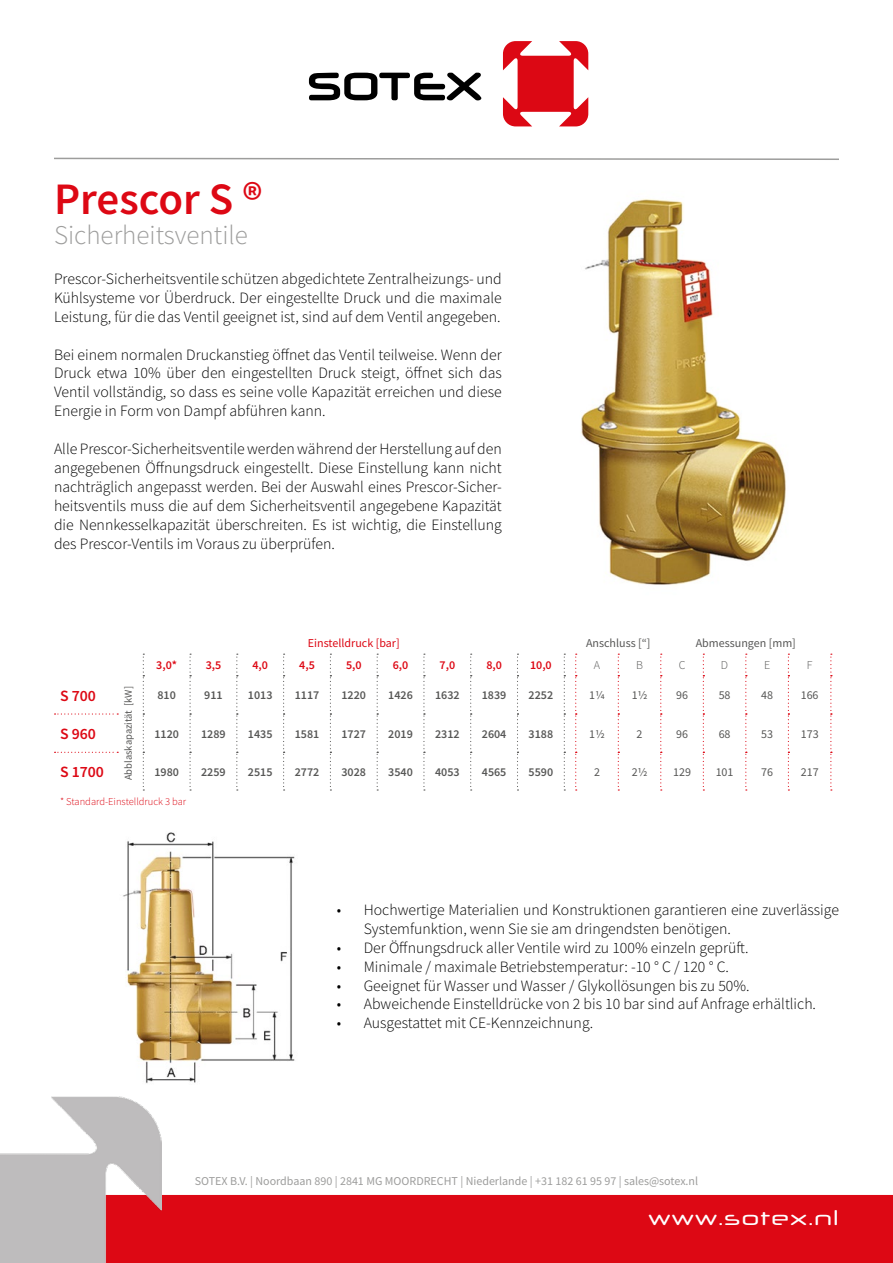
<style>
.page{position:relative;width:893px;height:1263px;background:#fff}
.page>*{position:absolute;margin:0;border:0;box-sizing:border-box;transform-origin:0 0}
.t1{font:600 45px "Source Sans Pro";color:#dd0814}
.t2{font:300 27px "Source Sans Pro";color:#9d9d9c}
.t3{font:21px "Neuropol X Rg";color:#fff}
.t4{font:300 15.75px/18.9px "Source Sans Pro";color:#000;text-align:justify}
.t5{font:600 15.75px "Source Sans Pro";color:#dd0814}
.t6{font:600 12px "Source Sans Pro";color:#575756}
.t7{font:12px "Source Sans Pro";color:#9d9d9c}
.t8{font:12px "Source Sans Pro";color:#575756}
.t9{font:600 12px "Source Sans Pro";color:#dd0814}
.t10{font:12px "Source Sans Pro";color:#dd0814}
.t11{font:300 12px "Source Sans Pro";color:#575756}
.t12{font:300 10.5px "Source Sans Pro";color:#dd0814}
.t13{font:10.5px "Source Sans Pro";color:#575756}
</style>
<div class="page">
<div style="left:162px;top:1195px;width:731px;height:68px;background:#dd0814"></div>
<img style="left:0;top:1096px;width:162px;height:167px">
<svg style="left:55px;top:713px;width:63px;height:1px"></svg>
<svg style="left:55px;top:752px;width:63px;height:1px"></svg>
<svg style="left:143px;top:654px;width:1px;height:136px"></svg>
<svg style="left:190px;top:654px;width:1px;height:136px"></svg>
<svg style="left:236px;top:654px;width:2px;height:136px"></svg>
<svg style="left:283px;top:654px;width:2px;height:136px"></svg>
<svg style="left:330px;top:654px;width:1px;height:136px"></svg>
<svg style="left:377px;top:654px;width:1px;height:136px"></svg>
<svg style="left:423px;top:654px;width:2px;height:136px"></svg>
<svg style="left:470px;top:654px;width:2px;height:136px"></svg>
<svg style="left:517px;top:654px;width:1px;height:136px"></svg>
<svg style="left:564px;top:654px;width:1px;height:136px"></svg>
<svg style="left:575px;top:654px;width:2px;height:136px"></svg>
<svg style="left:618px;top:654px;width:1px;height:136px"></svg>
<svg style="left:660px;top:654px;width:2px;height:136px"></svg>
<svg style="left:703px;top:654px;width:1px;height:136px"></svg>
<svg style="left:745px;top:654px;width:2px;height:136px"></svg>
<svg style="left:788px;top:654px;width:1px;height:136px"></svg>
<svg style="left:830px;top:654px;width:2px;height:136px"></svg>
<svg style="left:309px;top:73px;width:172px;height:27px"></svg>
<svg style="left:503px;top:41px;width:85px;height:85px"></svg>
<svg style="left:54px;top:157px;width:785px;height:3px"></svg>
<img style="left:581px;top:199px;width:205px;height:386px">
<img style="left:123px;top:832px;width:172px;height:252px">
<h1 class="t1" style="left:54px;top:169px;width:210px">Prescor S ®</h1>
<h2 class="t2" style="left:54px;top:219px;width:195px">Sicherheitsventile</h2>
<p class="t4" style="left:54px;top:269px;width:449px">Prescor-Sicherheitsventile schützen abgedichtete Zentralheizungs- und Kühlsysteme vor Überdruck. Der eingestellte Druck und die maximale Leistung, für die das Ventil geeignet ist, sind auf dem Ventil angegeben.</p>
<p class="t4" style="left:54px;top:345px;width:449px">Bei einem normalen Druckanstieg öffnet das Ventil teilweise. Wenn der Druck etwa 10% über den eingestellten Druck steigt, öffnet sich das Ventil vollständig, so dass es seine volle Kapazität erreichen und diese Energie in Form von Dampf abführen kann.</p>
<p class="t4" style="left:54px;top:439px;width:449px">Alle Prescor-Sicherheitsventile werden während der Herstellung auf den angegebenen Öffnungsdruck eingestellt. Diese Einstellung kann nicht nachträglich angepasst werden. Bei der Auswahl eines Prescor-Sicher&shy;heitsventils muss die auf dem Sicherheitsventil angegebene Kapazität die Nennkesselkapazität überschreiten. Es ist wichtig, die Einstellung des Prescor-Ventils im Voraus zu überprüfen.</p>
<p class="t10" style="left:308px;top:635px;width:93px">Einstelldruck [bar]</p>
<p class="t8" style="left:586px;top:635px;width:66px">Anschluss [“]</p>
<p class="t8" style="left:696px;top:635px;width:102px">Abmessungen [mm]</p>
<p class="t9" style="left:156px;top:657px;width:22px">3,0*</p>
<p class="t9" style="left:206px;top:657px;width:17px">3,5</p>
<p class="t9" style="left:252px;top:657px;width:17px">4,0</p>
<p class="t9" style="left:299px;top:657px;width:17px">4,5</p>
<p class="t9" style="left:346px;top:657px;width:17px">5,0</p>
<p class="t9" style="left:393px;top:657px;width:17px">6,0</p>
<p class="t9" style="left:440px;top:657px;width:17px">7,0</p>
<p class="t9" style="left:486px;top:657px;width:17px">8,0</p>
<p class="t9" style="left:530px;top:657px;width:23px">10,0</p>
<p class="t11" style="left:594px;top:658px;width:8px">A</p>
<p class="t11" style="left:636px;top:658px;width:8px">B</p>
<p class="t11" style="left:679px;top:658px;width:8px">C</p>
<p class="t11" style="left:721px;top:658px;width:9px">D</p>
<p class="t11" style="left:764px;top:658px;width:8px">E</p>
<p class="t11" style="left:807px;top:658px;width:7px">F</p>
<p class="t5" style="left:60px;top:685px;width:37px">S 700</p>
<p class="t13" style="left:121px;top:780px;width:96px;rotate:-90deg">Abblaskapazität [kW]</p>
<p class="t6" style="left:157px;top:687px;width:20px">810</p>
<p class="t6" style="left:204px;top:687px;width:20px">911</p>
<p class="t6" style="left:248px;top:687px;width:26px">1013</p>
<p class="t6" style="left:295px;top:687px;width:26px">1117</p>
<p class="t6" style="left:341px;top:687px;width:26px">1220</p>
<p class="t6" style="left:388px;top:687px;width:26px">1426</p>
<p class="t6" style="left:435px;top:687px;width:26px">1632</p>
<p class="t6" style="left:482px;top:687px;width:26px">1839</p>
<p class="t6" style="left:529px;top:687px;width:26px">2252</p>
<p class="t8" style="left:589px;top:688px;width:17px">11/4</p>
<p class="t8" style="left:632px;top:688px;width:17px">11/2</p>
<p class="t8" style="left:676px;top:688px;width:13px">96</p>
<p class="t8" style="left:719px;top:688px;width:13px">58</p>
<p class="t8" style="left:761px;top:688px;width:13px">48</p>
<p class="t8" style="left:801px;top:688px;width:19px">166</p>
<p class="t5" style="left:60px;top:723px;width:37px">S 960</p>
<p class="t6" style="left:154px;top:726px;width:26px">1120</p>
<p class="t6" style="left:201px;top:726px;width:26px">1289</p>
<p class="t6" style="left:248px;top:726px;width:26px">1435</p>
<p class="t6" style="left:295px;top:726px;width:26px">1581</p>
<p class="t6" style="left:341px;top:726px;width:26px">1727</p>
<p class="t6" style="left:388px;top:726px;width:26px">2019</p>
<p class="t6" style="left:435px;top:726px;width:26px">2312</p>
<p class="t6" style="left:482px;top:726px;width:26px">2604</p>
<p class="t6" style="left:529px;top:726px;width:26px">3188</p>
<p class="t8" style="left:589px;top:726px;width:17px">11/2</p>
<p class="t8" style="left:637px;top:726px;width:7px">2</p>
<p class="t8" style="left:676px;top:726px;width:13px">96</p>
<p class="t8" style="left:719px;top:726px;width:13px">68</p>
<p class="t8" style="left:761px;top:726px;width:13px">53</p>
<p class="t8" style="left:801px;top:726px;width:19px">173</p>
<p class="t5" style="left:60px;top:762px;width:46px">S 1700</p>
<p class="t6" style="left:154px;top:764px;width:26px">1980</p>
<p class="t6" style="left:201px;top:764px;width:26px">2259</p>
<p class="t6" style="left:248px;top:764px;width:26px">2515</p>
<p class="t6" style="left:295px;top:764px;width:26px">2772</p>
<p class="t6" style="left:341px;top:764px;width:26px">3028</p>
<p class="t6" style="left:388px;top:764px;width:26px">3540</p>
<p class="t6" style="left:435px;top:764px;width:26px">4053</p>
<p class="t6" style="left:482px;top:764px;width:26px">4565</p>
<p class="t6" style="left:529px;top:764px;width:26px">5590</p>
<p class="t8" style="left:594px;top:764px;width:7px">2</p>
<p class="t8" style="left:632px;top:764px;width:17px">21/2</p>
<p class="t8" style="left:673px;top:764px;width:19px">129</p>
<p class="t8" style="left:716px;top:764px;width:19px">101</p>
<p class="t8" style="left:761px;top:764px;width:13px">76</p>
<p class="t8" style="left:801px;top:764px;width:19px">217</p>
<p class="t12" style="left:60px;top:795px;width:128px">* Standard-Einstelldruck 3 bar</p>
<p class="t4" style="left:364px;top:900px;width:477px;text-indent:-27px">• Hochwertige Materialien und Konstruktionen garantieren eine zuverlässige<br>Systemfunktion, wenn Sie sie am dringendsten benötigen.</p>
<p class="t4" style="left:337px;top:938px;width:413px">• Der Öffnungsdruck aller Ventile wird zu 100% einzeln geprüft.</p>
<p class="t4" style="left:337px;top:957px;width:394px">• Minimale / maximale Betriebstemperatur: -10 ° C / 120 ° C.</p>
<p class="t4" style="left:337px;top:976px;width:414px">• Geeignet für Wasser und Wasser / Glykollösungen bis zu 50%.</p>
<p class="t4" style="left:337px;top:995px;width:481px">• Abweichende Einstelldrücke von 2 bis 10 bar sind auf Anfrage erhältlich.</p>
<p class="t4" style="left:337px;top:1014px;width:258px">• Ausgestattet mit CE-Kennzeichnung.</p>
<p class="t7" style="left:195px;top:1173px;width:505px">SOTEX B.V. | Noordbaan 890 | 2841 MG MOORDRECHT | Niederlande | +31 182 61 95 97 | sales@sotex.nl</p>
<h3 class="t3" style="left:648px;top:1200px;width:193px">www.sotex.nl</h3>
</div>
